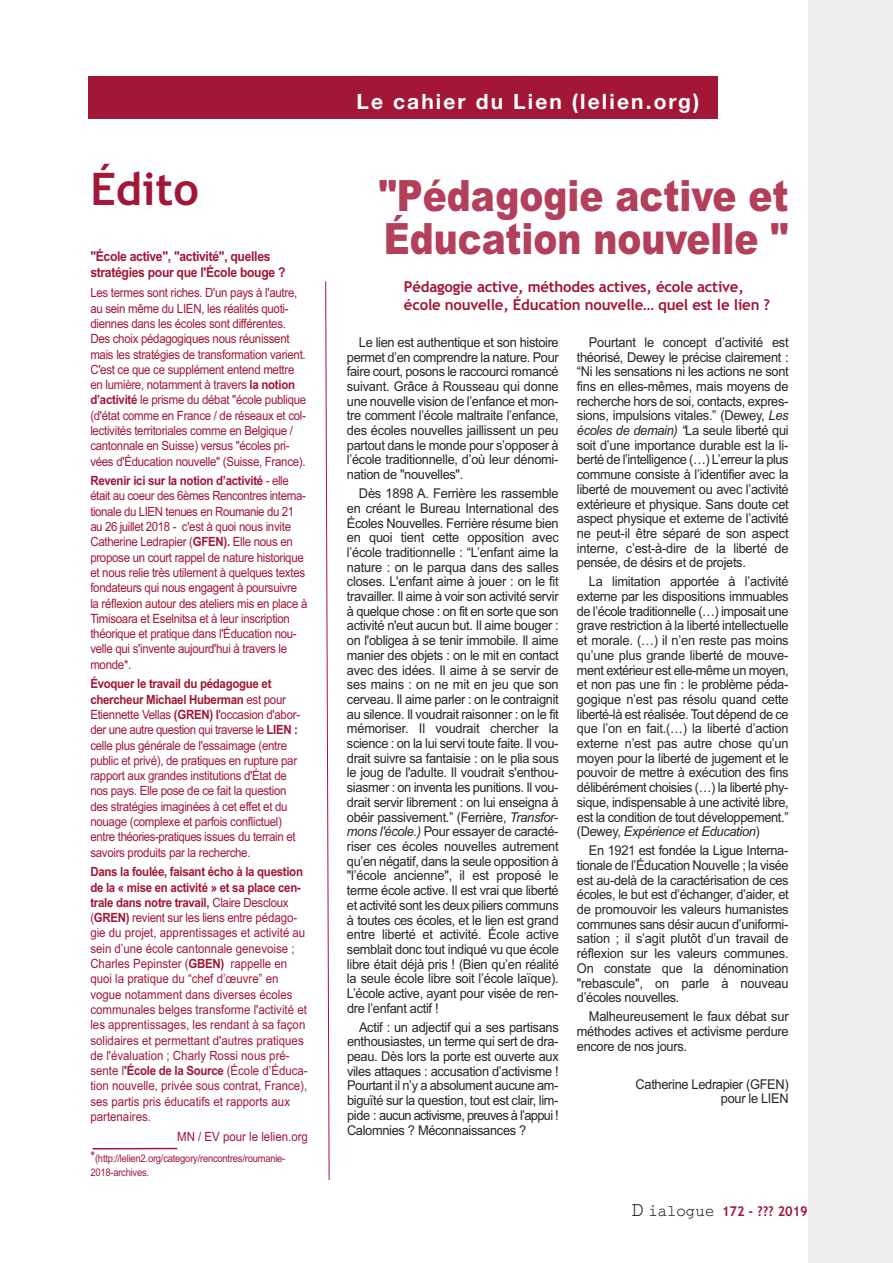
<style>
.page{position:relative;width:893px;height:1263px;background:#fff}
.page>*{position:absolute;margin:0;border:0;box-sizing:border-box;transform-origin:0 0}
.t1{font:700 45px "Trebuchet MS";color:#a21636}
.t2{font:900 43.2px/43.5px "Arial";color:#b3405a;scale:.83 1}
.t3{font:700 21px "Helvetica Neue";letter-spacing:.1em;color:#fff}
.t4{font:700 15px/18px "Trebuchet MS";letter-spacing:-.015em;color:#a21636}
.t5{font:13.5px/14.7px "Arial";letter-spacing:-.025em;color:#272526;text-align:justify;scale:.95 1}
.t6{font:700 13.5px/16.2px "Arial";letter-spacing:-.025em;color:#a21636;scale:.9 1}
.t7{font:700 13.5px "Trebuchet MS";color:#a21636;scale:.95 1}
.t8{font:12.75px/15.3px "Arial";letter-spacing:-.025em;color:#a21636;scale:.9 1}
.t9{font:12.75px/15.3px "Arial";color:#a21636;scale:.9 1}
.t10{font:10.5px/14px "Arial";letter-spacing:-.025em;color:#a21636;scale:.9 1}
.s1{font-weight:700}
.s2{font-size:13.5px}
.s3{font-style:italic}
.s4{font-family:"Courier";font-weight:400;font-size:21px;color:#272526}
.s5{font-family:"Courier";font-weight:400;font-size:16.5px;color:#272526}
</style>
<div class="page">
<div style="left:89px;top:77px;width:629px;height:42px;background:#a21636"></div>
<div style="left:808px;top:0;width:85px;height:1263px;background:#eee"></div>
<svg style="left:325px;top:281px;width:4px;height:899px"></svg>
<hr style="left:93px;top:1148px;width:84px;height:1px;background:#a21636">
<h1 class="t1" style="left:90px;top:163px;width:110px">Édito</h1>
<p class="t6" style="left:90px;top:248px;width:218px">"École active", "activité", quelles stratégies pour que l'École bouge ?</p>
<p class="t8" style="left:90px;top:285px;width:241px">Les termes sont riches. D'un pays à l'autre, au sein même du LIEN, les réalités quoti&shy;diennes dans les écoles sont différentes.<br>Des choix pédagogiques nous réunissent mais les stratégies de transformation varient.<br>C'est ce que ce supplément entend mettre en lumière, notamment à travers <span class="s1">la notion d’activité</span> le prisme du débat "école publique (d'état comme en France / de réseaux et col&shy;lectivités territoriales comme en Belgique / cantonnale en Suisse) versus "écoles pri&shy;vées d'Éducation nouvelle" (Suisse, France).</p>
<p class="t8" style="left:90px;top:473px;width:243px"><span class="s1">Revenir ici sur la notion d’activité</span> - elle était au coeur des 6èmes Rencontres interna&shy;tionale du LIEN tenues en Roumanie du 21 au 26 juillet 2018 - c'est à quoi nous invite Catherine Ledrapier (<span class="s1">GFEN).</span> Elle nous en propose un court rappel de nature historique et nous relie très utilement à quelques textes fondateurs qui nous engagent à poursuivre la réflexion autour des ateliers mis en place à Timisoara et Eselnitsa et à leur inscription théorique et pratique dans l'Éducation nou&shy;velle qui s'invente aujourd'hui à travers le monde*.</p>
<p class="t8" style="left:90px;top:676px;width:235px"><span class="s1">Évoquer le travail du pédagogue et chercheur Michael Huberman</span> est pour Etiennette Vellas <span class="s1">(GREN) l</span>'occasion d'abor&shy;der une autre question qui traverse le <span class="s1">LIEN : </span>celle plus générale de l'essaimage (entre public et privé), de pratiques en rupture par rapport aux grandes institutions d'État de nos pays. Elle pose de ce fait la question des stratégies imaginées à cet effet et du nouage (complexe et parfois conflictuel) entre théories-pratiques issues du terrain et savoirs produits par la recherche.</p>
<p class="t9" style="left:90px;top:864px;width:243px"><span class="s1">Dans la foulée, faisant écho à la question de la « mise en activité » et sa place cen&shy;trale dans notre travail,</span> Claire Descloux (<span class="s1">GREN)</span> revient sur les liens entre pédago&shy;gie du projet, apprentissages et activité au sein d’une école cantonnale genevoise ; Charles Pepinster (<span class="s1">GBEN)</span> rappelle en quoi la pratique du “chef d’œuvre” en vogue notamment dans diverses écoles communales belges transforme l'activité et les apprentissages, les rendant à sa façon solidaires et permettant d'autres pratiques de l'évaluation ; Charly Rossi nous pré&shy;sente l<span class="s1">'École de la Source</span> (École d’Éduca&shy;tion nouvelle, privée sous contrat, France), ses partis pris éducatifs et rapports aux partenaires.</p>
<p class="t9" style="left:177px;top:1129px;width:147px">MN / EV pour le lelien.org</p>
<p class="t10" style="left:90px;top:1152px;width:218px"><span class="s2">*</span>(http://lelien2.org/category/rencontres/roumanie-<br>2018-archives.</p>
<h3 class="t3" style="left:356px;top:88px;width:344px">Le cahier du Lien (lelien.org)</h3>
<h2 class="t2" style="left:379px;top:174px;width:495px">"Pédagogie active et<br>Éducation nouvelle "</h2>
<p class="t4" style="left:404px;top:278px;width:368px">Pédagogie active, méthodes actives, école active, école nouvelle, Éducation nouvelle… quel est le lien ?</p>
<p class="t5" style="left:347px;top:335px;width:224px;text-indent:12px">Le lien est authentique et son histoire permet d’en comprendre la nature. Pour faire court, posons le raccourci romancé suivant. Grâce à Rousseau qui donne une nouvelle vision de l’enfance et mon&shy;tre comment l’école maltraite l’enfance, des écoles nouvelles jaillissent un peu partout dans le monde pour s’opposer à l’école traditionnelle, d’où leur dénomi&shy;nation de "nouvelles".</p>
<p class="t5" style="left:347px;top:486px;width:225px;text-indent:12px">Dès 1898 A. Ferrière les rassemble en créant le Bureau International des Écoles Nouvelles. Ferrière résume bien en quoi tient cette opposition avec l’école traditionnelle : “L’enfant aime la nature : on le parqua dans des salles closes. L'enfant aime à jouer : on le fit travailler. Il aime à voir son activité servir à quelque chose : on fit en sorte que son activité n'eut aucun but. Il aime bouger : on l'obligea à se tenir immobile. Il aime manier des objets : on le mit en contact avec des idées. Il aime à se servir de ses mains : on ne mit en jeu que son cerveau. Il aime parler : on le contraignit au silence. Il voudrait raisonner : on le fit mémoriser. Il voudrait chercher la science : on la lui servi toute faite. Il vou&shy;drait suivre sa fantaisie : on le plia sous le joug de l'adulte. Il voudrait s'enthou&shy;siasmer : on inventa les punitions. Il vou&shy;drait servir librement : on lui enseigna à obéir passivement.” (Ferrière, <span class="s3">Transfor&shy;mons l'école.)</span> Pour essayer de caracté&shy;riser ces écoles nouvelles autrement qu’en négatif, dans la seule opposition à "l’école ancienne", il est proposé le terme école active. Il est vrai que liberté et activité sont les deux piliers communs à toutes ces écoles, et le lien est grand entre liberté et activité. École active semblait donc tout indiqué vu que école libre était déjà pris ! (Bien qu’en réalité la seule école libre soit l’école laïque).<br>L’école active, ayant pour visée de ren&shy;dre l’enfant actif !</p>
<p class="t5" style="left:347px;top:1020px;width:225px;text-indent:12px">Actif : un adjectif qui a ses partisans enthousiastes, un terme qui sert de dra&shy;peau. Dès lors la porte est ouverte aux viles attaques : accusation d’activisme !<br>Pourtant il n’y a absolument aucune am&shy;biguïté sur la question, tout est clair, lim&shy;pide : aucun activisme, preuves à l’appui !<br>Calomnies ? Méconnaissances ?</p>
<p class="t5" style="left:577px;top:335px;width:224px;text-indent:12px">Pourtant le concept d’activité est théorisé, Dewey le précise clairement : “Ni les sensations ni les actions ne sont fins en elles-mêmes, mais moyens de recherche hors de soi, contacts, expres&shy;sions, impulsions vitales.” (Dewey, <span class="s3">Les écoles de demain) “</span>La seule liberté qui soit d’une importance durable est la li&shy;berté de l’intelligence (…) L’erreur la plus commune consiste à l’identifier avec la liberté de mouvement ou avec l’activité extérieure et physique. Sans doute cet aspect physique et externe de l’activité ne peut-il être séparé de son aspect interne, c’est-à-dire de la liberté de pensée, de désirs et de projets.</p>
<p class="t5" style="left:577px;top:574px;width:224px;text-indent:12px">La limitation apportée à l’activité externe par les dispositions immuables de l’école traditionnelle (…) imposait une grave restriction à la liberté intellectuelle et morale. (…) il n’en reste pas moins qu’une plus grande liberté de mouve&shy;ment extérieur est elle-même un moyen, et non pas une fin : le problème péda&shy;gogique n’est pas résolu quand cette liberté-là est réalisée. Tout dépend de ce que l’on en fait.(…) la liberté d’action externe n’est pas autre chose qu’un moyen pour la liberté de jugement et le pouvoir de mettre à exécution des fins délibérément choisies (…) la liberté phy&shy;sique, indispensable à une activité libre, est la condition de tout développement.” (Dewey, <span class="s3">Expérience et Education</span>)</p>
<p class="t5" style="left:577px;top:843px;width:224px;text-indent:12px">En 1921 est fondée la Ligue Interna&shy;tionale de l’Éducation Nouvelle ; la visée est au-delà de la caractérisation de ces écoles, le but est d’échanger, d’aider, et de promouvoir les valeurs humanistes communes sans désir aucun d’uniformi&shy;sation ; il s’agit plutôt d’un travail de réflexion sur les valeurs communes.<br>On constate que la dénomination "rebascule", on parle à nouveau d’écoles nouvelles.</p>
<p class="t5" style="left:577px;top:1009px;width:224px;text-indent:12px">Malheureusement le faux débat sur méthodes actives et activisme perdure encore de nos jours.</p>
<p class="t5" style="left:636px;top:1076px;width:163px;text-align:right">Catherine Ledrapier (GFEN) pour le LIEN</p>
<p class="t7" style="left:632px;top:1204px;width:187px"><span class="s4">D</span> <span class="s5">ialogue</span> 172 - ??? 2019</p>
</div>
